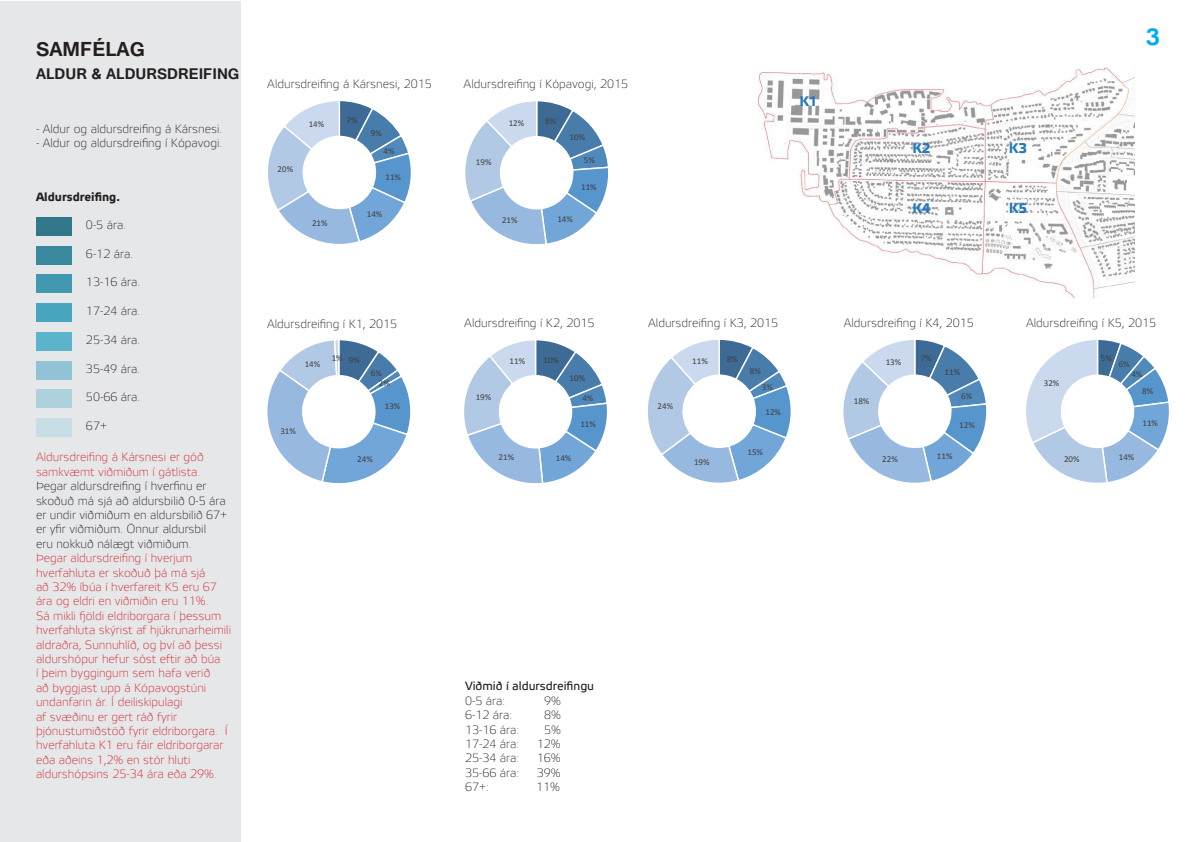
<style>
.page{position:relative;width:1191px;height:842px;background:#fff}
.page>*{position:absolute;margin:0;border:0;box-sizing:border-box;transform-origin:0 0}
.t1{font:700 30px "Tunga";color:#00aeef}
.t2{font:700 25px "Tunga";color:#231f20}
.t3{font:700 19px "Tunga";color:#231f20}
.t4{font:700 14px "Etelka Text";color:#2278be}
.t5{font:100 12px/14.4px "Etelka";color:#d1232a}
.t6{font:100 12px/14.4px "Etelka";color:#231f20}
.t7{font:12px "Etelka Text";color:#231f20}
.t8{font:700 12px "Etelka Text";color:#231f20}
.t9{font:9px/9.8px "Calibri";color:#404040}
</style>
<div class="page">
<svg style="left:465px;top:101px;width:143px;height:144px"></svg>
<svg style="left:267px;top:340px;width:144px;height:144px"></svg>
<svg style="left:843px;top:340px;width:144px;height:143px"></svg>
<div style="left:0;top:1px;width:240px;height:841px;background:#e6e7e9"></div>
<div style="left:36px;top:274px;width:36px;height:19px;background:#4198af"></div>
<div style="left:36px;top:303px;width:36px;height:19px;background:#48a6bf"></div>
<div style="left:36px;top:332px;width:36px;height:19px;background:#5bb4cb"></div>
<div style="left:36px;top:361px;width:36px;height:18px;background:#91c3d5"></div>
<div style="left:36px;top:389px;width:36px;height:19px;background:#aed1de"></div>
<div style="left:36px;top:217px;width:36px;height:19px;background:#32778a"></div>
<div style="left:36px;top:246px;width:36px;height:19px;background:#3a899f"></div>
<div style="left:36px;top:418px;width:36px;height:19px;background:#c7dee7"></div>
<img style="left:758px;top:64px;width:376px;height:233px">
<svg style="left:464px;top:340px;width:143px;height:144px"></svg>
<svg style="left:648px;top:339px;width:143px;height:144px"></svg>
<svg style="left:1026px;top:340px;width:143px;height:143px"></svg>
<svg style="left:268px;top:101px;width:143px;height:143px"></svg>
<h2 class="t2" style="left:36px;top:33px;width:110px">SAMFÉLAG</h2>
<h3 class="t3" style="left:36px;top:61px;width:205px">ALDUR &amp; ALDURSDREIFING</h3>
<p class="t6" style="left:36px;top:122px;width:188px">- Aldur og aldursdreifing á Kársnesi.</p>
<p class="t6" style="left:36px;top:136px;width:188px">- Aldur og aldursdreifing í Kópavogi.</p>
<p class="t8" style="left:36px;top:190px;width:85px">Aldursdreifing.</p>
<p class="t6" style="left:86px;top:218px;width:42px">0-5 ára.</p>
<p class="t6" style="left:86px;top:247px;width:49px">6-12 ára.</p>
<p class="t6" style="left:86px;top:276px;width:56px">13-16 ára.</p>
<p class="t6" style="left:86px;top:305px;width:56px">17-24 ára.</p>
<p class="t6" style="left:86px;top:333px;width:56px">25-34 ára.</p>
<p class="t6" style="left:86px;top:362px;width:56px">35-49 ára.</p>
<p class="t6" style="left:86px;top:391px;width:56px">50-66 ára.</p>
<p class="t6" style="left:86px;top:419px;width:23px">67+</p>
<p class="t5" style="left:36px;top:451px;width:169px">Aldursdreifing á Kársnesi er góð samkvæmt viðmiðum í gátlista.</p>
<p class="t6" style="left:36px;top:480px;width:193px">Þegar aldursdreifing í hverfinu er skoðuð má sjá að aldursbilið 0-5 ára er undir viðmiðum en aldursbilið 67+ er yfir viðmiðum. Önnur aldursbil<br>eru nokkuð nálægt viðmiðum.</p>
<p class="t5" style="left:36px;top:552px;width:196px">Þegar aldursdreifing í hverjum hverfahluta er skoðuð þá má sjá<br>að 32% íbúa í hverfareit K5 eru 67 ára og eldri en viðmiðin eru 11%.<br>Sá mikli fjöldi eldriborgara í þessum hverfahluta skýrist af hjúkrunarheimili aldraðra, Sunnuhlíð, og því að þessi aldurshópur hefur sóst eftir að búa<br>í þeim byggingum sem hafa verið<br>að byggjast upp á Kópavogstúni undanfarin ár. Í deiliskipulagi<br>af svæðinu er gert ráð fyrir þjónustumiðstöð fyrir eldriborgara. Í hverfahluta K1 eru fáir eldriborgarar eða aðeins 1,2% en stór hluti aldurshópsins 25-34 ára eða 29%.</p>
<h1 class="t1" style="left:1145px;top:17px;width:16px">3</h1>
<p class="t6" style="left:267px;top:77px;width:166px">Aldursdreifing á Kársnesi, 2015</p>
<p class="t6" style="left:463px;top:77px;width:166px">Aldursdreifing í Kópavogi, 2015</p>
<p class="t4" style="left:799px;top:93px;width:20px">K1</p>
<p class="t9" style="left:309px;top:119px;width:17px">14%</p>
<p class="t9" style="left:347px;top:115px;width:12px">7%</p>
<p class="t9" style="left:509px;top:118px;width:17px">12%</p>
<p class="t9" style="left:545px;top:116px;width:12px">8%</p>
<p class="t9" style="left:278px;top:164px;width:17px">20%</p>
<p class="t9" style="left:371px;top:128px;width:12px">9%</p>
<p class="t9" style="left:383px;top:146px;width:12px">4%</p>
<p class="t9" style="left:385px;top:172px;width:17px">11%</p>
<p class="t9" style="left:476px;top:157px;width:17px">19%</p>
<p class="t9" style="left:569px;top:132px;width:17px">10%</p>
<p class="t9" style="left:584px;top:155px;width:12px">5%</p>
<p class="t9" style="left:581px;top:182px;width:17px">11%</p>
<p class="t4" style="left:912px;top:139px;width:20px">K2</p>
<p class="t4" style="left:1009px;top:139px;width:20px">K3</p>
<p class="t9" style="left:312px;top:218px;width:17px">21%</p>
<p class="t9" style="left:367px;top:209px;width:17px">14%</p>
<p class="t9" style="left:502px;top:215px;width:17px">21%</p>
<p class="t9" style="left:557px;top:214px;width:17px">14%</p>
<p class="t4" style="left:912px;top:199px;width:20px">K4</p>
<p class="t4" style="left:1009px;top:199px;width:20px">K5</p>
<p class="t6" style="left:267px;top:317px;width:132px">Aldursdreifing í K1, 2015</p>
<p class="t6" style="left:464px;top:317px;width:132px">Aldursdreifing í K2, 2015</p>
<p class="t6" style="left:648px;top:317px;width:132px">Aldursdreifing í K3, 2015</p>
<p class="t6" style="left:843px;top:317px;width:132px">Aldursdreifing í K4, 2015</p>
<p class="t6" style="left:1026px;top:317px;width:132px">Aldursdreifing í K5, 2015</p>
<p class="t9" style="left:305px;top:360px;width:17px">14%</p>
<p class="t9" style="left:280px;top:426px;width:17px">31%</p>
<p class="t9" style="left:332px;top:353px;width:12px">1%</p>
<p class="t9" style="left:920px;top:354px;width:12px">7%</p>
<p class="t9" style="left:692px;top:356px;width:17px">11%</p>
<p class="t9" style="left:1101px;top:353px;width:12px">5%</p>
<p class="t9" style="left:509px;top:356px;width:17px">11%</p>
<p class="t9" style="left:726px;top:354px;width:12px">8%</p>
<p class="t9" style="left:349px;top:355px;width:12px">9%</p>
<p class="t9" style="left:543px;top:355px;width:17px">10%</p>
<p class="t9" style="left:885px;top:357px;width:17px">13%</p>
<p class="t9" style="left:1118px;top:359px;width:12px">6%</p>
<p class="t9" style="left:750px;top:366px;width:12px">8%</p>
<p class="t9" style="left:944px;top:368px;width:17px">11%</p>
<p class="t9" style="left:379px;top:368px;width:12px;text-indent:-8px">6%<br>2%</p>
<p class="t9" style="left:385px;top:402px;width:17px">13%</p>
<p class="t9" style="left:1142px;top:366px;width:12px;line-height:16.8px;text-indent:-11px">4%<br>8%</p>
<p class="t9" style="left:1142px;top:418px;width:17px">11%</p>
<p class="t9" style="left:569px;top:373px;width:17px">10%</p>
<p class="t9" style="left:582px;top:393px;width:12px">4%</p>
<p class="t9" style="left:580px;top:419px;width:17px">11%</p>
<p class="t9" style="left:1043px;top:378px;width:17px">32%</p>
<p class="t9" style="left:762px;top:382px;width:12px">3%</p>
<p class="t9" style="left:765px;top:407px;width:17px">12%</p>
<p class="t9" style="left:747px;top:447px;width:17px">15%</p>
<p class="t9" style="left:961px;top:391px;width:12px">6%</p>
<p class="t9" style="left:959px;top:420px;width:17px">12%</p>
<p class="t9" style="left:476px;top:392px;width:17px">19%</p>
<p class="t9" style="left:854px;top:397px;width:17px">18%</p>
<p class="t9" style="left:657px;top:401px;width:17px">24%</p>
<p class="t9" style="left:937px;top:451px;width:17px">11%</p>
<p class="t9" style="left:1064px;top:454px;width:17px">20%</p>
<p class="t9" style="left:1118px;top:452px;width:17px">14%</p>
<p class="t9" style="left:498px;top:452px;width:17px">21%</p>
<p class="t9" style="left:556px;top:453px;width:17px">14%</p>
<p class="t9" style="left:357px;top:454px;width:17px">24%</p>
<p class="t9" style="left:882px;top:455px;width:17px">22%</p>
<p class="t9" style="left:694px;top:458px;width:17px">19%</p>
<p class="t7" style="left:465px;top:678px;width:131px">Viðmið í aldursdreifingu</p>
<p class="t6" style="left:465px;top:694px;width:42px">0-5 ára:</p>
<p class="t6" style="left:544px;top:694px;width:18px">9%</p>
<p class="t6" style="left:465px;top:708px;width:49px">6-12 ára:</p>
<p class="t6" style="left:544px;top:708px;width:18px">8%</p>
<p class="t6" style="left:465px;top:723px;width:56px">13-16 ára:</p>
<p class="t6" style="left:544px;top:723px;width:18px">5%</p>
<p class="t6" style="left:465px;top:737px;width:56px">17-24 ára:</p>
<p class="t6" style="left:537px;top:737px;width:25px">12%</p>
<p class="t6" style="left:465px;top:752px;width:56px">25-34 ára:</p>
<p class="t6" style="left:537px;top:752px;width:25px">16%</p>
<p class="t6" style="left:465px;top:766px;width:56px">35-66 ára:</p>
<p class="t6" style="left:537px;top:766px;width:25px">39%</p>
<p class="t6" style="left:465px;top:780px;width:25px">67+:</p>
<p class="t6" style="left:536px;top:780px;width:25px">11%</p>
</div>
